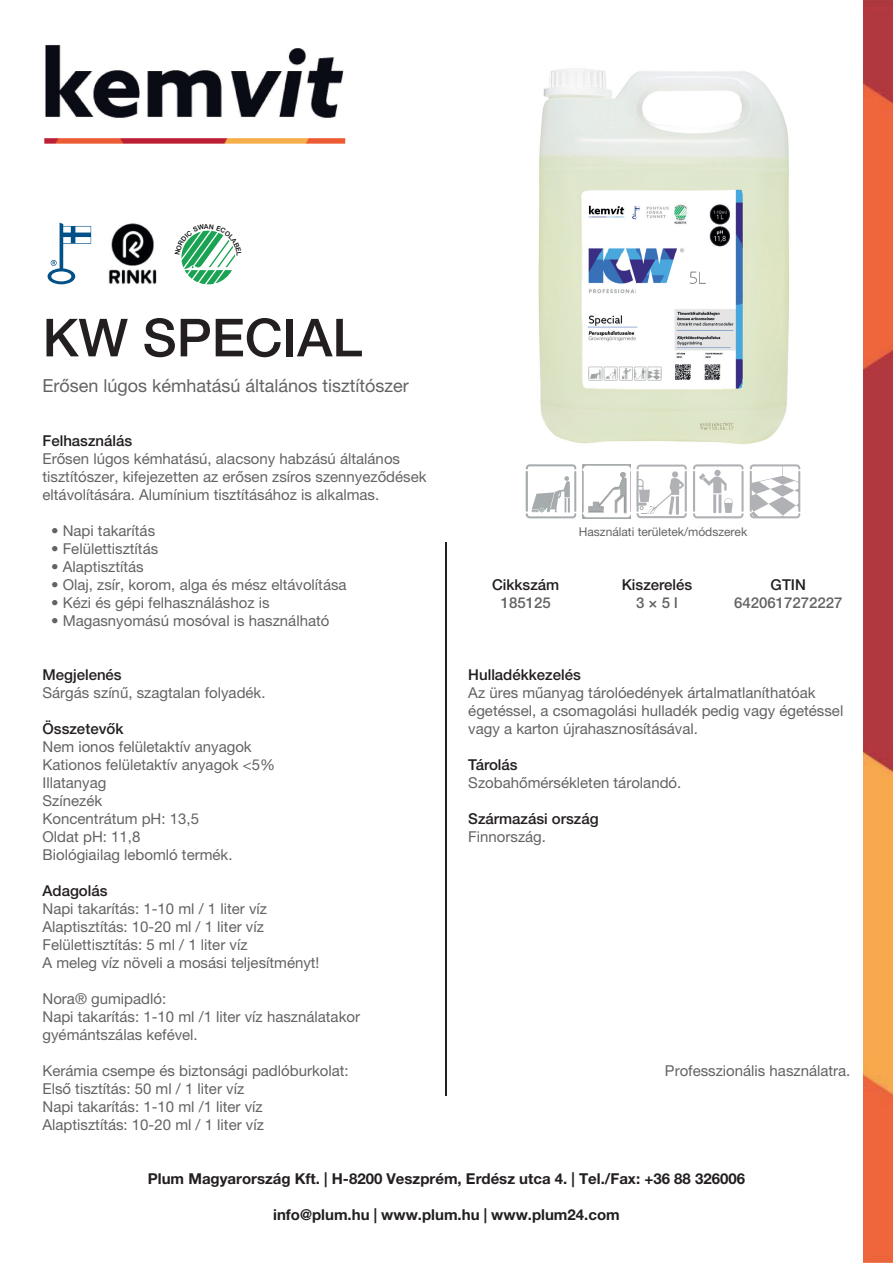
<style>
.page{position:relative;width:893px;height:1263px;background:#fff}
.page>*{position:absolute;margin:0;border:0;box-sizing:border-box;transform-origin:0 0}
.t1{font:500 52.5px "Helvetica Neue LT Pro";color:#231f20}
.t2{font:18px "Helvetica Neue LT Pro";color:#636366}
.t3{font:15px/18px "Helvetica Neue LT Pro";color:#636366}
.t4{font:700 15px "Helvetica Neue LT Pro";color:#231f20}
.t5{font:500 15px "Helvetica Neue LT Pro";color:#231f20}
.t6{font:500 15px "Helvetica Neue LT Pro";color:#636366}
.t7{font:12px "Helvetica Neue LT Pro";color:#636366}
</style>
<div class="page">
<hr style="left:446px;top:542px;width:1px;height:553px;background:#231f20">
<svg style="left:48px;top:223px;width:43px;height:61px"></svg>
<img style="left:863px;top:0;width:30px;height:1263px">
<img style="left:44px;top:45px;width:302px;height:99px">
<img style="left:108px;top:223px;width:49px;height:61px">
<img style="left:538px;top:68px;width:252px;height:376px">
<svg style="left:637px;top:465px;width:50px;height:53px"></svg>
<hr style="left:685px;top:471px;width:2px;height:41px;background:#b0b1b5">
<svg style="left:693px;top:464px;width:51px;height:54px"></svg>
<hr style="left:693px;top:471px;width:2px;height:41px;background:#b0b1b5">
<svg style="left:526px;top:464px;width:50px;height:5px"></svg>
<hr style="left:526px;top:471px;width:2px;height:41px;background:#a6acad">
<svg style="left:526px;top:476px;width:50px;height:42px"></svg>
<hr style="left:574px;top:471px;width:2px;height:41px;background:#a6acad">
<svg style="left:750px;top:464px;width:50px;height:54px"></svg>
<img style="left:582px;top:464px;width:48px;height:54px">
<svg style="left:181px;top:230px;width:54px;height:54px"></svg>
<h1 class="t1" style="left:43px;top:306px;width:321px">KW SPECIAL</h1>
<p class="t2" style="left:43px;top:375px;width:368px">Erősen lúgos kémhatású általános tisztítószer</p>
<p class="t5" style="left:43px;top:432px;width:91px">Felhasználás</p>
<p class="t3" style="left:43px;top:450px;width:386px">Erősen lúgos kémhatású, alacsony habzású általános tisztítószer, kifejezetten az erősen zsíros szennyeződések eltávolítására. Alumínium tisztításához is alkalmas.</p>
<p class="t3" style="left:51px;top:522px;width:106px">• Napi takarítás</p>
<p class="t3" style="left:51px;top:540px;width:109px">• Felülettisztítás</p>
<p class="t3" style="left:51px;top:558px;width:94px">• Alaptisztítás</p>
<p class="t3" style="left:51px;top:576px;width:297px">• Olaj, zsír, korom, alga és mész eltávolítása</p>
<p class="t3" style="left:51px;top:594px;width:220px">• Kézi és gépi felhasználáshoz is</p>
<p class="t3" style="left:51px;top:612px;width:280px">• Magasnyomású mosóval is használható</p>
<p class="t5" style="left:43px;top:666px;width:81px">Megjelenés</p>
<p class="t5" style="left:43px;top:720px;width:82px">Összetevők</p>
<p class="t3" style="left:43px;top:684px;width:225px">Sárgás színű, szagtalan folyadék.</p>
<p class="t3" style="left:43px;top:738px;width:234px">Nem ionos felületaktív anyagok<br>Kationos felületaktív anyagok &lt;5%<br>Illatanyag<br>Színezék<br>Koncentrátum pH: 13,5<br>Oldat pH: 11,8<br>Biológiailag lebomló termék.</p>
<p class="t3" style="left:43px;top:900px;width:278px">Napi takarítás: 1-10 ml / 1 liter víz Alaptisztítás: 10-20 ml / 1 liter víz Felülettisztítás: 5 ml / 1 liter víz<br>A meleg víz növeli a mosási teljesítményt!</p>
<p class="t3" style="left:43px;top:990px;width:319px">Nora® gumipadló:<br>Napi takarítás: 1-10 ml /1 liter víz használatakor gyémántszálas kefével.</p>
<p class="t3" style="left:43px;top:1062px;width:308px">Kerámia csempe és biztonsági padlóburkolat:<br>Első tisztítás: 50 ml / 1 liter víz<br>Napi takarítás: 1-10 ml /1 liter víz Alaptisztítás: 10-20 ml / 1 liter víz</p>
<p class="t5" style="left:43px;top:882px;width:67px">Adagolás</p>
<p class="t7" style="left:579px;top:525px;width:170px">Használati területek/módszerek</p>
<p class="t5" style="left:492px;top:576px;width:69px">Cikkszám</p>
<p class="t6" style="left:501px;top:594px;width:52px">185125</p>
<p class="t6" style="left:636px;top:594px;width:43px">3 × 5 l</p>
<p class="t6" style="left:734px;top:594px;width:110px">6420617272227</p>
<p class="t5" style="left:622px;top:576px;width:72px">Kiszerelés</p>
<p class="t5" style="left:771px;top:576px;width:37px">GTIN</p>
<p class="t5" style="left:468px;top:666px;width:114px">Hulladékkezelés</p>
<p class="t3" style="left:468px;top:684px;width:377px">Az üres műanyag tárolóedények ártalmatlaníthatóak égetéssel, a csomagolási hulladék pedig vagy égetéssel vagy a karton újrahasznosításával.</p>
<p class="t3" style="left:468px;top:774px;width:215px">Szobahőmérsékleten tárolandó.</p>
<p class="t5" style="left:468px;top:756px;width:51px">Tárolás</p>
<p class="t5" style="left:468px;top:810px;width:132px">Származási ország</p>
<p class="t3" style="left:468px;top:828px;width:79px">Finnország.</p>
<p class="t3" style="left:665px;top:1062px;width:187px">Professzionális használatra.</p>
<p class="t4" style="left:148px;top:1170px;width:599px">Plum Magyarország Kft. | H-8200 Veszprém, Erdész utca 4. | Tel./Fax: +36 88 326006</p>
<p class="t4" style="left:273px;top:1206px;width:348px">info@plum.hu | www.plum.hu | www.plum24.com</p>
</div>
